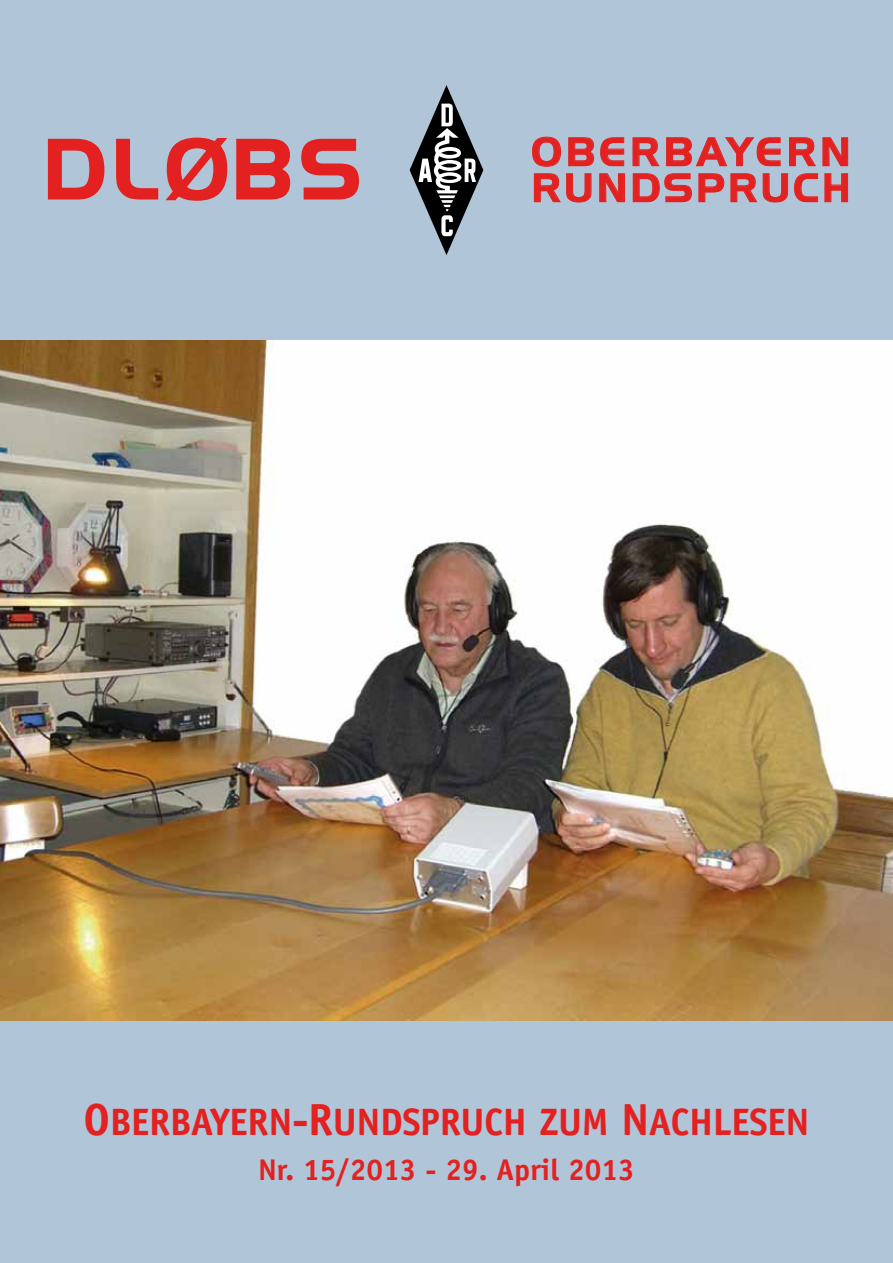
<style>
.page{position:relative;width:893px;height:1263px;background:#b1c5d8}
.page>*{position:absolute;margin:0;border:0;box-sizing:border-box;transform-origin:0 0}
.t1{font:82.5px "Handel Gothic BT";letter-spacing:.075em;color:#e32120}
.t2{font:39px/36px "Handel Gothic BT";letter-spacing:.08em;color:#e32120}
.t3{font:38.25px "Officina Sans LT Bold SC850";letter-spacing:-.01em;color:#e32120}
.t4{font:700 30px "Officina Sans LT";color:#e32120}
.s1{font-size:45px}
</style>
<div class="page">
<img style="left:0;top:340px;width:893px;height:680px">
<svg style="left:47px;top:138px;width:58px;height:62px"></svg>
<svg style="left:116px;top:137px;width:112px;height:64px"></svg>
<svg style="left:236px;top:138px;width:55px;height:62px"></svg>
<svg style="left:301px;top:138px;width:58px;height:62px"></svg>
<svg style="left:532px;top:136px;width:29px;height:31px"></svg>
<svg style="left:568px;top:137px;width:26px;height:29px"></svg>
<svg style="left:600px;top:137px;width:24px;height:29px"></svg>
<svg style="left:632px;top:137px;width:28px;height:29px"></svg>
<svg style="left:666px;top:137px;width:115px;height:30px"></svg>
<svg style="left:789px;top:137px;width:27px;height:29px"></svg>
<svg style="left:822px;top:137px;width:26px;height:29px"></svg>
<svg style="left:534px;top:173px;width:58px;height:30px"></svg>
<svg style="left:599px;top:173px;width:26px;height:29px"></svg>
<svg style="left:632px;top:173px;width:60px;height:29px"></svg>
<svg style="left:698px;top:173px;width:90px;height:30px"></svg>
<svg style="left:794px;top:173px;width:24px;height:29px"></svg>
<svg style="left:824px;top:173px;width:24px;height:29px"></svg>
<svg style="left:410px;top:85px;width:73px;height:170px"></svg>
<svg style="left:441px;top:151px;width:16px;height:4px"></svg>
<svg style="left:441px;top:163px;width:16px;height:5px"></svg>
<svg style="left:441px;top:176px;width:16px;height:4px"></svg>
<h1 class="t1" style="left:43px;top:119px;width:320px">DLØBS</h1>
<p class="t2" style="left:531px;top:134px;width:320px">OBERBAYERN<br>RUNDSPRUCH</p>
<p class="t3" style="left:83px;top:1098px;width:727px"><span class="s1">O</span>BERBAYERN<span class="s1">-R</span>UNDSPRUCH ZUM <span class="s1">N</span>ACHLESEN</p>
<p class="t4" style="left:258px;top:1151px;width:378px">Nr. 15/2013 - 29. April 2013</p>
</div>
